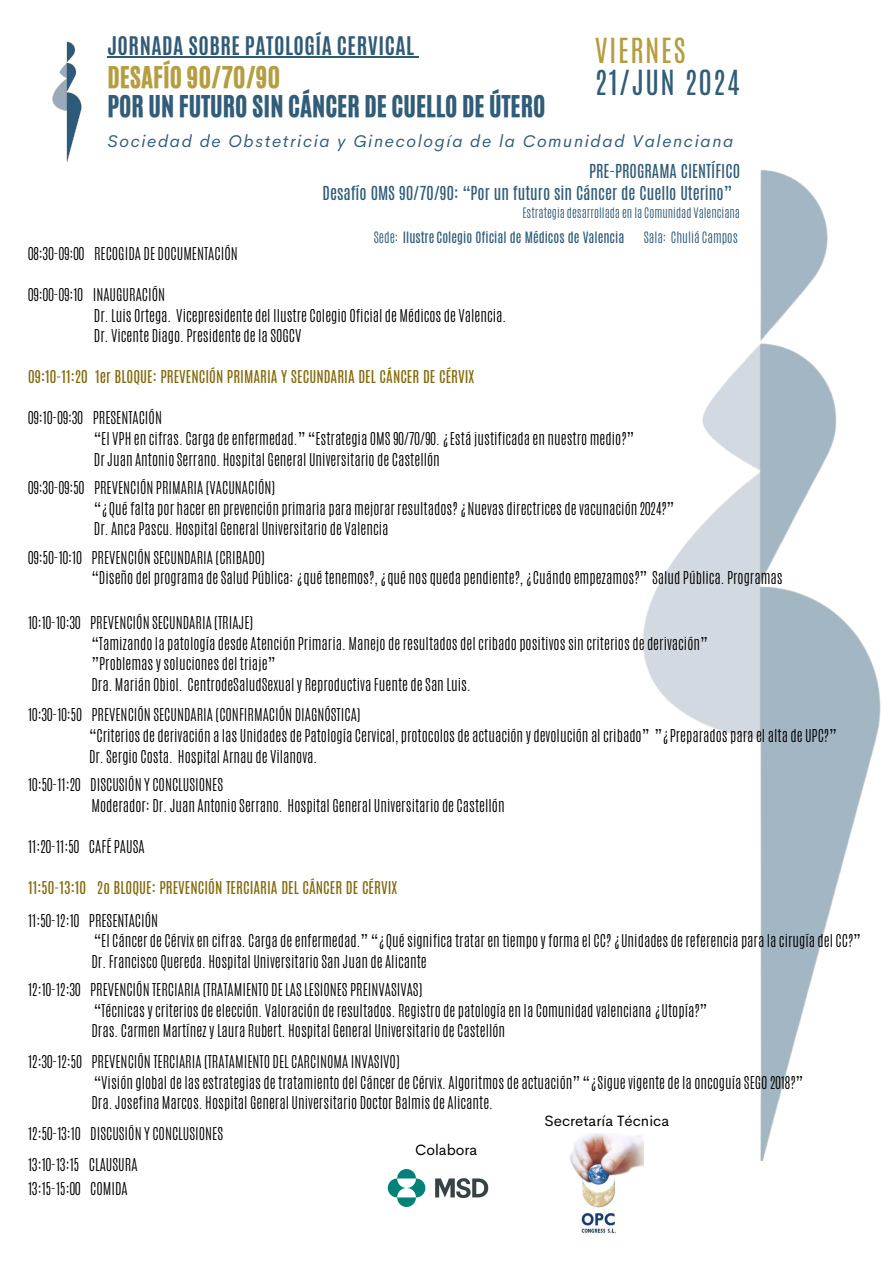
<style>
.page{position:relative;width:894px;height:1264px;background:#fff}
.page>*{position:absolute;margin:0;border:0;box-sizing:border-box;transform-origin:0 0}
.t1{font:28.95px/31.8px "Antonio";letter-spacing:.05em;color:#315d78}
.t2{font:25.2px/29.2px "CA Generated";letter-spacing:.005em;color:#315d78}
.t3{font:700 21.45px "Antonio";letter-spacing:.025em;color:#305b77}
.t4{font:italic 17.1px "Cerebri Sans";letter-spacing:.1em;color:#315d78}
.t5{font:16.05px/22.2px "Antonio";color:#305b77}
.t6{font:15px "Cerebri Sans";color:#000}
.t7{font:300 14.7px/20.5px "Antonio";color:#000}
.t8{font:14.7px "Antonio";color:#826a0a}
.t9{font:13.05px "Antonio";color:#305b77}
.t10{font:300 13.05px "Antonio";color:#305b77}
.t11{font:300 12px "Antonio";color:#305b77}
.s1{color:#b59e41}
.s2{font-weight:300}
</style>
<div class="page">
<img style="left:52px;top:41px;width:30px;height:121px">
<img style="left:642px;top:170px;width:239px;height:990px">
<hr style="left:107px;top:56px;width:307px;height:1px;background:#305b77">
<img style="left:387px;top:1169px;width:102px;height:38px">
<img style="left:570px;top:1133px;width:72px;height:100px">
<h6 class="t3" style="left:107px;top:30px;width:308px">JORNADA SOBRE PATOLOGÍA CERVICAL</h6>
<h6 class="t2" style="left:107px;top:62px;width:439px"><span class="s1">DESAFÍO 90/70/90<br></span>POR UN FUTURO SIN CÁNCER DE CUELLO DE ÚTERO</h6>
<h5 class="t1" style="left:594px;top:35px;width:146px"><span class="s1">VIERNES<br></span>21/JUN 2024</h5>
<h6 class="t4" style="left:107px;top:130px;width:627px">Sociedad de Obstetricia y Ginecología de la Comunidad Valenciana</h6>
<h5 class="t5" style="left:322px;top:160px;width:419px;text-indent:266px">PRE-PROGRAMA CIENTÍFICO<br>Desafío OMS 90/70/90: “Por un futuro sin Cáncer de Cuello Uterino”</h5>
<h5 class="t11" style="left:522px;top:205px;width:219px">Estrategia desarrollada en la Comunidad Valenciana</h5>
<h5 class="t9" style="left:373px;top:228px;width:252px"><span class="s2">Sede:</span> Ilustre Colegio Oficial de Médicos de Valencia</h5>
<h5 class="t10" style="left:643px;top:228px;width:96px">Sala: Chuliá Campos</h5>
<h3 class="t7" style="left:28px;top:243px;width:211px">08:30-09:00 RECOGIDA DE DOCUMENTACIÓN</h3>
<h2 class="t7" style="left:94px;top:284px;width:414px;text-indent:-66px">09:00-09:10 INAUGURACIÓN<br>Dr. Luis Ortega. Vicepresidente del Ilustre Colegio Oficial de Médicos de Valencia.<br>Dr. Vicente Diago. Presidente de la SOGCV</h2>
<h1 class="t8" style="left:28px;top:366px;width:447px">09:10-11:20 1er BLOQUE: PREVENCIÓN PRIMARIA Y SECUNDARIA DEL CÁNCER DE CÉRVIX</h1>
<p class="t7" style="left:28px;top:408px;width:135px">09:10-09:30 PRESENTACIÓN</p>
<h4 class="t7" style="left:94px;top:428px;width:541px">“El VPH en cifras. Carga de enfermedad.” “Estrategia OMS 90/70/90. ¿Está justificada en nuestro medio?”<br>Dr Juan Antonio Serrano. Hospital General Universitario de Castellón</h4>
<h4 class="t7" style="left:28px;top:477px;width:248px">09:30-09:50 PREVENCIÓN PRIMARIA (VACUNACIÓN)</h4>
<h4 class="t7" style="left:94px;top:498px;width:581px">“¿Qué falta por hacer en prevención primaria para mejorar resultados? ¿Nuevas directrices de vacunación 2024?”<br>Dr. Anca Pascu. Hospital General Universitario de Valencia</h4>
<h4 class="t7" style="left:28px;top:547px;width:55px">09:50-10:10</h4>
<p class="t7" style="left:91px;top:547px;width:692px">PREVENCIÓN SECUNDARIA (CRIBADO)<br>“Diseño del programa de Salud Pública: ¿qué tenemos?, ¿qué nos queda pendiente?, ¿Cuándo empezamos?” Salud Pública. Programas</p>
<p class="t7" style="left:28px;top:612px;width:226px">10:10-10:30 PREVENCIÓN SECUNDARIA (TRIAJE)</p>
<h5 class="t7" style="left:91px;top:633px;width:617px">“Tamizando la patología desde Atención Primaria. Manejo de resultados del cribado positivos sin criterios de derivación” ”Problemas y soluciones del triaje”<br>Dra. Marián Obiol. CentrodeSaludSexual y Reproductiva Fuente de San Luis.</h5>
<h5 class="t7" style="left:28px;top:705px;width:55px">10:30-10:50</h5>
<h6 class="t7" style="left:89px;top:705px;width:749px">PREVENCIÓN SECUNDARIA (CONFIRMACIÓN DIAGNÓSTICA)<br>“Criterios de derivación a las Unidades de Patología Cervical, protocolos de actuación y devolución al cribado” ”¿Preparados para el alta de UPC?”<br>Dr. Sergio Costa. Hospital Arnau de Vilanova.</h6>
<h6 class="t7" style="left:91px;top:774px;width:414px;text-indent:-63px">10:50-11:20 DISCUSIÓN Y CONCLUSIONES<br>Moderador: Dr. Juan Antonio Serrano. Hospital General Universitario de Castellón</h6>
<h6 class="t7" style="left:28px;top:836px;width:118px">11:20-11:50 CAFÉ PAUSA</h6>
<h6 class="t8" style="left:28px;top:877px;width:370px">11:50-13:10 2o BLOQUE: PREVENCIÓN TERCIARIA DEL CÁNCER DE CÉRVIX</h6>
<h6 class="t7" style="left:91px;top:910px;width:770px;text-indent:-63px">11:50-12:10 PRESENTACIÓN<br>“El Cáncer de Cérvix en cifras. Carga de enfermedad.” “¿Qué significa tratar en tiempo y forma el CC? ¿Unidades de referencia para la cirugía del CC?”<br>Dr. Francisco Quereda. Hospital Universitario San Juan de Alicante</h6>
<h6 class="t7" style="left:91px;top:979px;width:617px;text-indent:-63px">12:10-12:30 PREVENCIÓN TERCIARIA (TRATAMIENTO DE LAS LESIONES PREINVASIVAS)<br>“Técnicas y criterios de elección. Valoración de resultados. Registro de patología en la Comunidad valenciana ¿Utopía?”<br>Dras. Carmen Martínez y Laura Rubert. Hospital General Universitario de Castellón</h6>
<h6 class="t7" style="left:91px;top:1051px;width:713px;text-indent:-63px">12:30-12:50 PREVENCIÓN TERCIARIA (TRATAMIENTO DEL CARCINOMA INVASIVO)<br>“Visión global de las estrategias de tratamiento del Cáncer de Cérvix. Algoritmos de actuación” “¿Sigue vigente de la oncoguía SEGO 2018?”<br>Dra. Josefina Marcos. Hospital General Universitario Doctor Balmis de Alicante.</h6>
<h6 class="t7" style="left:28px;top:1123px;width:196px">12:50-13:10 DISCUSIÓN Y CONCLUSIONES</h6>
<h5 class="t7" style="left:28px;top:1154px;width:111px">13:10-13:15 CLAUSURA</h5>
<h6 class="t7" style="left:28px;top:1178px;width:101px">13:15-15:00 COMIDA</h6>
<p class="t6" style="left:544px;top:1110px;width:126px">Secretaría Técnica</p>
<p class="t6" style="left:415px;top:1140px;width:64px">Colabora</p>
</div>
